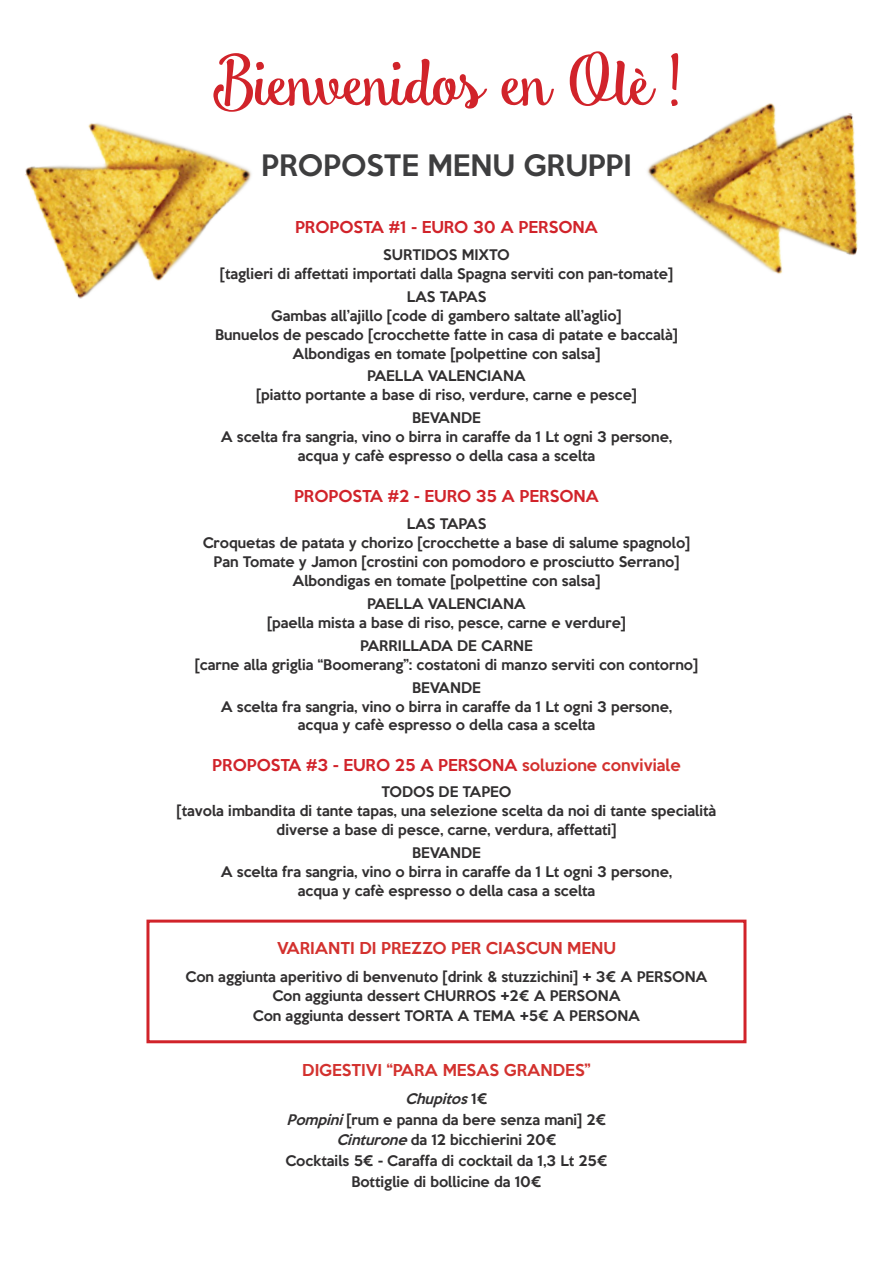
<style>
.page{position:relative;width:893px;height:1263px;background:#fff}
.page>*{position:absolute;margin:0;border:0;box-sizing:border-box;transform-origin:0 0}
.t1{font:67.5px "Smoothie Shoppe";letter-spacing:-.08em;color:#d1232a}
.t2{font:500 27px "Keep Calm";color:#3e3e3f}
.t3{font:500 15px "Keep Calm";color:#d1232a}
.t4{font:500 15px "Keep Calm";color:#d3312e}
.t5{font:500 13.35px/18.9px "Keep Calm";color:#312f30;text-align:center}
.t6{font:italic 500 13.35px "Keep Calm";color:#312f30}
.s1{color:#d3312e}
.s2{font-style:normal}
.s3{font-style:italic}
</style>
<div class="page">
<img style="left:25px;top:123px;width:227px;height:176px">
<img style="left:647px;top:103px;width:211px;height:171px">
<div style="left:146px;top:919px;width:600px;height:124px;border:3px solid #d1232a"></div>
<p class="t1" style="left:212px;top:40px;width:471px">Bienvenidos en Olè !</p>
<p class="t2" style="left:261px;top:142px;width:372px">PROPOSTE MENU GRUPPI</p>
<p class="t3" style="left:295px;top:214px;width:304px">PROPOSTA #1 - EURO 30 A PERSONA</p>
<p class="t5" style="left:383px;top:244px;width:128px">SURTIDOS MIXTO</p>
<p class="t5" style="left:220px;top:263px;width:455px">[taglieri di affettati importati dalla Spagna serviti con pan-tomate]</p>
<p class="t5" style="left:407px;top:286px;width:81px">LAS TAPAS</p>
<p class="t5" style="left:271px;top:305px;width:352px">Gambas all’ajillo [code di gambero saltate all’aglio]</p>
<p class="t5" style="left:215px;top:324px;width:464px">Bunuelos de pescado [crocchette fatte in casa di patate e baccalà]</p>
<p class="t5" style="left:293px;top:343px;width:309px">Albondigas en tomate [polpettine con salsa]</p>
<p class="t5" style="left:367px;top:366px;width:160px">PAELLA VALENCIANA</p>
<p class="t5" style="left:256px;top:385px;width:382px">[piatto portante a base di riso, verdure, carne e pesce]</p>
<p class="t5" style="left:412px;top:407px;width:70px">BEVANDE</p>
<p class="t5" style="left:221px;top:426px;width:453px">A scelta fra sangria, vino o birra in caraffe da 1 Lt ogni 3 persone,</p>
<p class="t5" style="left:298px;top:445px;width:299px">acqua y cafè espresso o della casa a scelta</p>
<p class="t3" style="left:294px;top:483px;width:306px">PROPOSTA #2 - EURO 35 A PERSONA</p>
<p class="t5" style="left:407px;top:513px;width:81px">LAS TAPAS</p>
<p class="t5" style="left:203px;top:532px;width:489px">Croquetas de patata y chorizo [crocchette a base di salume spagnolo]</p>
<p class="t5" style="left:213px;top:551px;width:467px">Pan Tomate y Jamon [crostini con pomodoro e prosciutto Serrano]</p>
<p class="t5" style="left:293px;top:570px;width:309px">Albondigas en tomate [polpettine con salsa]</p>
<p class="t5" style="left:367px;top:593px;width:160px">PAELLA VALENCIANA</p>
<p class="t5" style="left:267px;top:612px;width:360px">[paella mista a base di riso, pesce, carne e verdure]</p>
<p class="t5" style="left:360px;top:635px;width:174px">PARRILLADA DE CARNE</p>
<p class="t5" style="left:195px;top:654px;width:505px">[carne alla griglia “Boomerang”: costatoni di manzo serviti con contorno]</p>
<p class="t5" style="left:412px;top:677px;width:70px">BEVANDE</p>
<p class="t5" style="left:221px;top:696px;width:453px">A scelta fra sangria, vino o birra in caraffe da 1 Lt ogni 3 persone,</p>
<p class="t5" style="left:298px;top:715px;width:299px">acqua y cafè espresso o della casa a scelta</p>
<p class="t3" style="left:212px;top:751px;width:470px">PROPOSTA #3 - EURO 25 A PERSONA <span class="s1">soluzione conviviale</span></p>
<p class="t5" style="left:381px;top:781px;width:132px">TODOS DE TAPEO</p>
<p class="t5" style="left:177px;top:800px;width:541px">[tavola imbandita di tante tapas, una selezione scelta da noi di tante specialità diverse a base di pesce, carne, verdura, affettati]</p>
<p class="t5" style="left:412px;top:842px;width:70px">BEVANDE</p>
<p class="t5" style="left:221px;top:861px;width:453px">A scelta fra sangria, vino o birra in caraffe da 1 Lt ogni 3 persone,</p>
<p class="t5" style="left:298px;top:880px;width:299px">acqua y cafè espresso o della casa a scelta</p>
<p class="t4" style="left:277px;top:935px;width:340px">VARIANTI DI PREZZO PER CIASCUN MENU</p>
<p class="t5" style="left:185px;top:966px;width:523px">Con aggiunta aperitivo di benvenuto [drink &amp; stuzzichini] + 3€ A PERSONA</p>
<p class="t5" style="left:272px;top:985px;width:350px">Con aggiunta dessert CHURROS +2€ A PERSONA</p>
<p class="t5" style="left:253px;top:1005px;width:389px">Con aggiunta dessert TORTA A TEMA +5€ A PERSONA</p>
<p class="t4" style="left:302px;top:1057px;width:290px">DIGESTIVI “PARA MESAS GRANDES”</p>
<p class="t6" style="left:405px;top:1087px;width:84px">Chupitos<span class="s2">1 €</span></p>
<p class="t5" style="left:287px;top:1109px;width:321px"><span class="s3">Pompini</span>[rum e panna da bere senza mani] 2€</p>
<p class="t5" style="left:336px;top:1129px;width:222px"><span class="s3">Cinturone</span>da 12 bicchierini 20€</p>
<p class="t5" style="left:285px;top:1150px;width:324px">Cocktails 5€ - Caraffa di cocktail da 1,3 Lt 25€</p>
<p class="t5" style="left:351px;top:1171px;width:192px">Bottiglie di bollicine da 10€</p>
</div>
